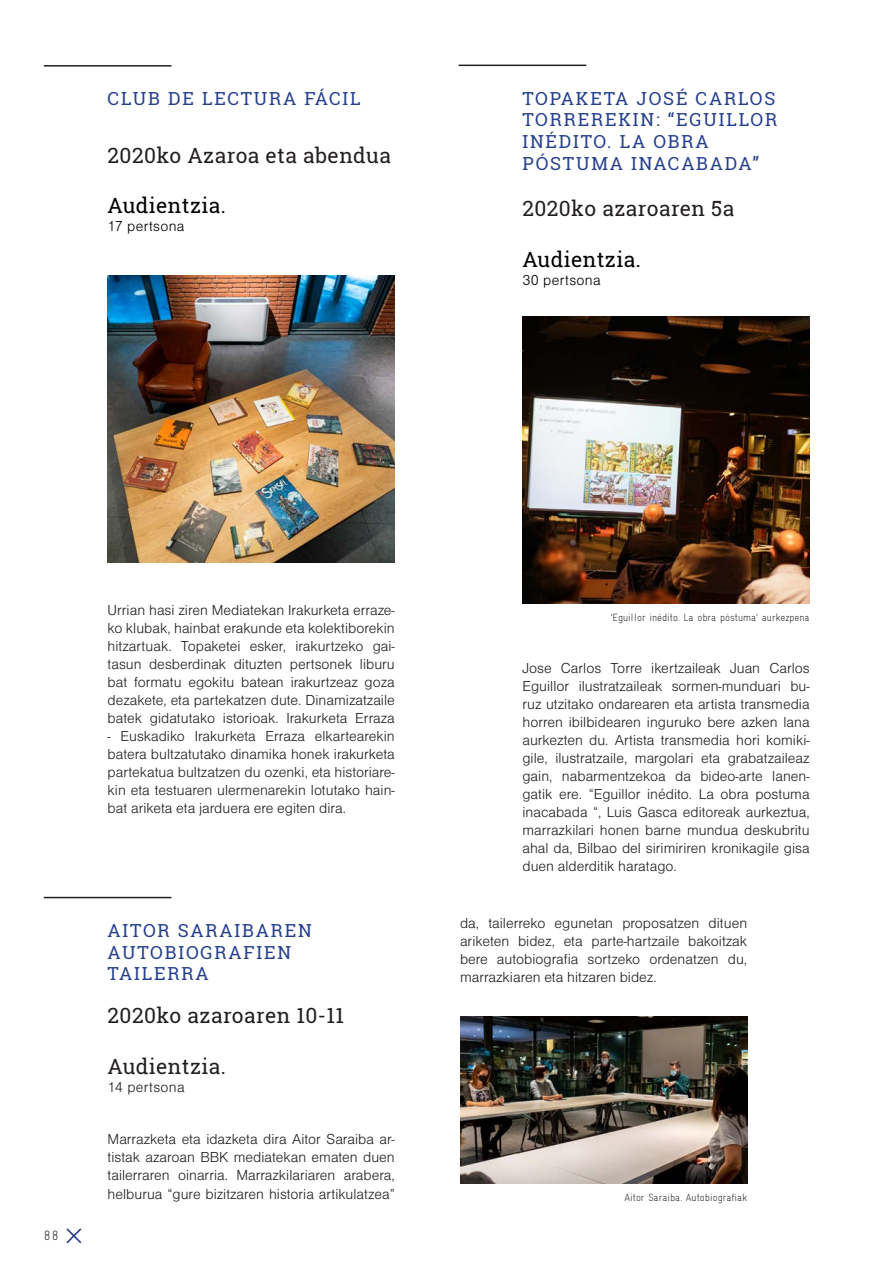
<style>
.page{position:relative;width:896px;height:1266px;background:#fff}
.page>*{position:absolute;margin:0;border:0;box-sizing:border-box;transform-origin:0 0}
.t1{font:21px "Roboto Slab";letter-spacing:.02em;color:#231f20}
.t2{font:21px "Roboto Slab";letter-spacing:.02em;color:#000}
.t3{font:18px/21.6px "Roboto Slab";letter-spacing:.1em;color:#253f8e}
.t4{font:15px/18px "Nimbus Sans DOT Ligh";color:#231f20;text-align:justify}
.t5{font:15px "Nimbus Sans DOT Ligh";letter-spacing:.02em;color:#000}
.t6{font:15px "Nimbus Sans DOT Ligh";letter-spacing:.02em;color:#231f20}
.t7{font:13.5px "Alhondiga Bilbao Light Condensed L";color:#231f20}
.t8{font:10.5px "Alhondiga Bilbao Light Condensed L";color:#231f20}
</style>
<div class="page">
<svg style="left:66px;top:1228px;width:16px;height:16px"></svg>
<hr style="left:44px;top:65px;width:127px;height:2px;background:#231f20">
<hr style="left:44px;top:896px;width:127px;height:2px;background:#231f20">
<hr style="left:458px;top:65px;width:128px;height:1px;background:#231f20">
<img style="left:108px;top:275px;width:287px;height:287px">
<img style="left:522px;top:316px;width:287px;height:287px">
<img style="left:460px;top:1016px;width:287px;height:167px">
<p class="t3" style="left:108px;top:88px;width:254px">CLUB DE LECTURA FÁCIL</p>
<h1 class="t1" style="left:108px;top:141px;width:285px">2020ko Azaroa eta abendua</h1>
<h1 class="t2" style="left:108px;top:191px;width:120px">Audientzia.</h1>
<p class="t5" style="left:108px;top:218px;width:78px">17 pertsona</p>
<p class="t3" style="left:522px;top:87px;width:256px">TOPAKETA JOSÉ CARLOS<br>TORREREKIN: “EGUILLOR<br>INÉDITO. LA OBRA<br>PÓSTUMA INACABADA”</p>
<h1 class="t1" style="left:522px;top:194px;width:213px">2020ko azaroaren 5a</h1>
<h1 class="t2" style="left:522px;top:244px;width:120px">Audientzia.</h1>
<p class="t5" style="left:522px;top:271px;width:80px">30 pertsona</p>
<p class="t7" style="left:44px;top:1228px;width:17px">88</p>
<p class="t4" style="left:108px;top:601px;width:289px">Urrian hasi ziren Mediatekan Irakurketa erraze&shy;ko klubak, hainbat erakunde eta kolektiborekin hitzartuak. Topaketei esker, irakurtzeko gai&shy;tasun desberdinak dituzten pertsonek liburu bat formatu egokitu batean irakurtzeaz goza dezakete, eta partekatzen dute. Dinamizatzaile batek gidatutako istorioak. Irakurketa Erraza</p>
<p class="t4" style="left:108px;top:727px;width:289px">- Euskadiko Irakurketa Erraza elkartearekin batera bultzatutako dinamika honek irakurketa partekatua bultzatzen du ozenki, eta historiare&shy;kin eta testuaren ulermenarekin lotutako hain&shy;bat ariketa eta jarduera ere egiten dira.</p>
<p class="t3" style="left:108px;top:919px;width:206px">AITOR SARAIBAREN<br>AUTOBIOGRAFIEN<br>TAILERRA</p>
<h1 class="t1" style="left:108px;top:1001px;width:238px">2020ko azaroaren 10-11</h1>
<h1 class="t1" style="left:108px;top:1051px;width:120px">Audientzia.</h1>
<p class="t6" style="left:108px;top:1078px;width:79px">14 pertsona</p>
<p class="t4" style="left:108px;top:1130px;width:289px">Marrazketa eta idazketa dira Aitor Saraiba ar&shy;tistak azaroan BBK mediatekan ematen duen tailerraren oinarria. Marrazkilariaren arabera, helburua “gure bizitzaren historia artikulatzea”</p>
<p class="t8" style="left:610px;top:611px;width:200px">‘Eguillor inédito. La obra póstuma’ aurkezpena</p>
<p class="t4" style="left:522px;top:659px;width:289px">Jose Carlos Torre ikertzaileak Juan Carlos Eguillor ilustratzaileak sormen-munduari bu&shy;ruz utzitako ondarearen eta artista transmedia horren ibilbidearen inguruko bere azken lana aurkezten du. Artista transmedia hori komiki&shy;gile, ilustratzaile, margolari eta grabatzaileaz gain, nabarmentzekoa da bideo-arte lanen&shy;gatik ere. “Eguillor inédito. La obra postuma inacabada “, Luis Gasca editoreak aurkeztua, marrazkilari honen barne mundua deskubritu ahal da, Bilbao del sirimiriren kronikagile gisa duen alderditik haratago.</p>
<p class="t4" style="left:460px;top:914px;width:289px">da, tailerreko egunetan proposatzen dituen ariketen bidez, eta parte-hartzaile bakoitzak bere autobiografia sortzeko ordenatzen du, marrazkiaren eta hitzaren bidez.</p>
<p class="t8" style="left:624px;top:1191px;width:124px">Aitor Saraiba. Autobiografiak</p>
</div>
